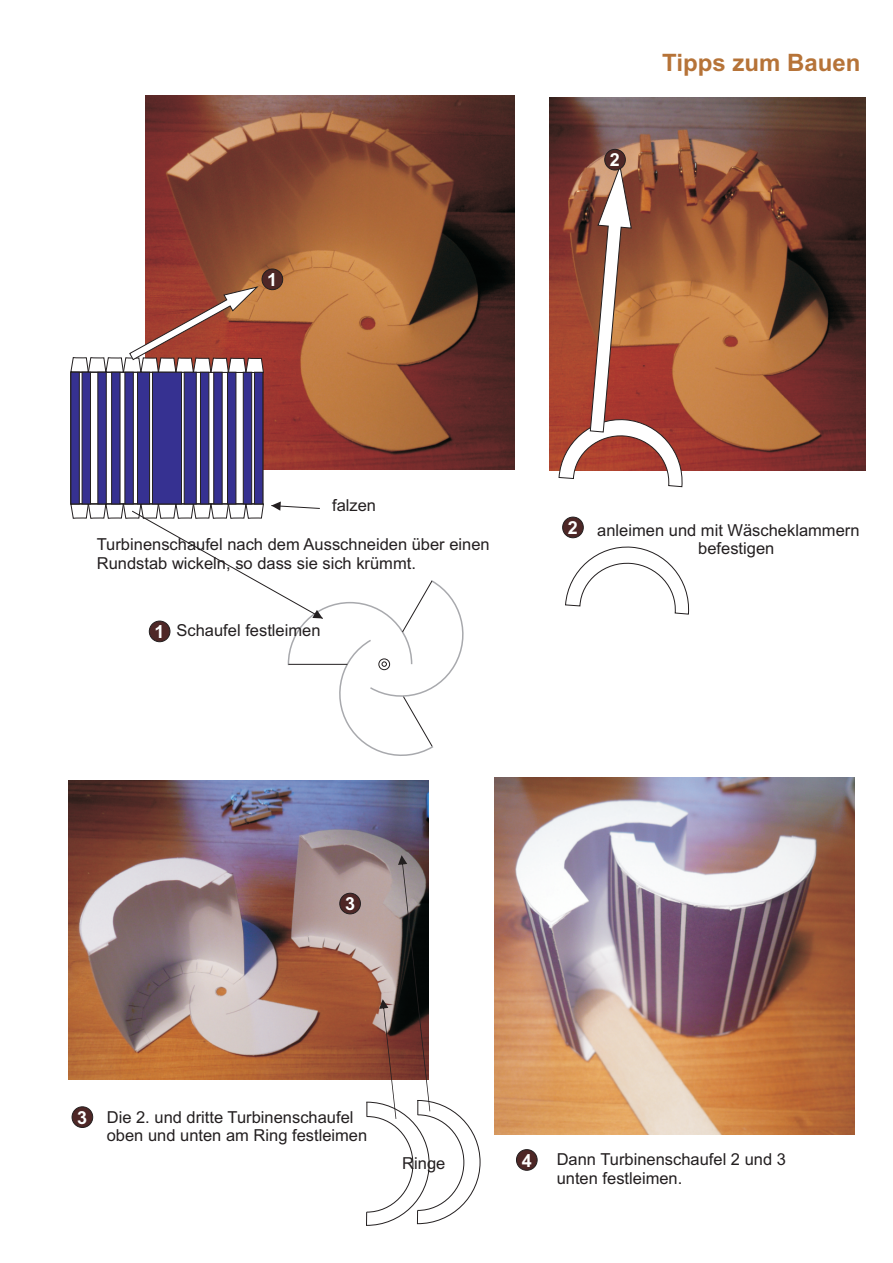
<style>
.page{position:relative;width:893px;height:1263px;background:#fff}
.page>*{position:absolute;margin:0;border:0;box-sizing:border-box;transform-origin:0 0}
.t1{font:700 24px "Arial";color:#b67338}
.t2{font:700 18px "Arial";color:#fff}
.t3{font:16.5px/18.5px "Arial";color:#231f20}
.s1{font-weight:700;font-size:18px;color:#fff}
</style>
<div class="page">
<img style="left:145px;top:95px;width:370px;height:374px">
<img style="left:549px;top:98px;width:316px;height:372px">
<img style="left:68px;top:781px;width:360px;height:298px">
<img style="left:494px;top:778px;width:360px;height:356px">
<svg style="left:71px;top:286px;width:403px;height:470px"></svg>
<svg style="left:565px;top:546px;width:125px;height:69px"></svg>
<svg style="left:558px;top:165px;width:126px;height:323px"></svg>
<div style="left:149px;top:621px;width:21px;height:21px;background:#4e2726;border:1px solid #231f20;border-radius:50%"></div>
<div style="left:340px;top:893px;width:21px;height:21px;background:#4e2726;border:1px solid #231f20;border-radius:50%"></div>
<div style="left:72px;top:1107px;width:21px;height:20px;background:#4e2726;border:1px solid #231f20;border-radius:50%"></div>
<div style="left:262px;top:269px;width:21px;height:21px;background:#4e2726;border:1px solid #231f20;border-radius:50%"></div>
<div style="left:562px;top:517px;width:21px;height:21px;background:#4e2726;border:1px solid #231f20;border-radius:50%"></div>
<div style="left:604px;top:149px;width:21px;height:21px;background:#4e2726;border:1px solid #231f20;border-radius:50%"></div>
<svg style="left:365px;top:855px;width:116px;height:371px"></svg>
<div style="left:516px;top:1149px;width:21px;height:21px;background:#4e2726;border:1px solid #231f20;border-radius:50%"></div>
<p class="t2" style="left:267px;top:273px;width:12px">1</p>
<p class="t2" style="left:610px;top:153px;width:12px">2</p>
<h1 class="t1" style="left:662px;top:53px;width:200px">Tipps zum Bauen</h1>
<p class="t3" style="left:332px;top:497px;width:46px">falzen</p>
<p class="t3" style="left:97px;top:537px;width:394px">Turbinenschaufel nach dem Ausschneiden über einen<br>Rundstab wickeln, so dass sie sich krümmt.</p>
<p class="t3" style="left:155px;top:622px;width:167px"><span class="s1">1</span> Schaufel festleimen</p>
<p class="t2" style="left:568px;top:521px;width:12px">2</p>
<p class="t3" style="left:698px;top:522px;width:163px;text-indent:-101px">anleimen und mit Wäscheklammern befestigen</p>
<p class="t2" style="left:345px;top:897px;width:12px">3</p>
<p class="t2" style="left:77px;top:1110px;width:12px">3</p>
<p class="t3" style="left:107px;top:1109px;width:262px">Die 2. und dritte Turbinenschaufel oben und unten am Ring festleimen</p>
<p class="t3" style="left:402px;top:1155px;width:45px">Ringe</p>
<p class="t2" style="left:522px;top:1153px;width:12px">4</p>
<p class="t3" style="left:557px;top:1152px;width:231px">Dann Turbinenschaufel 2 und 3 unten festleimen.</p>
</div>
